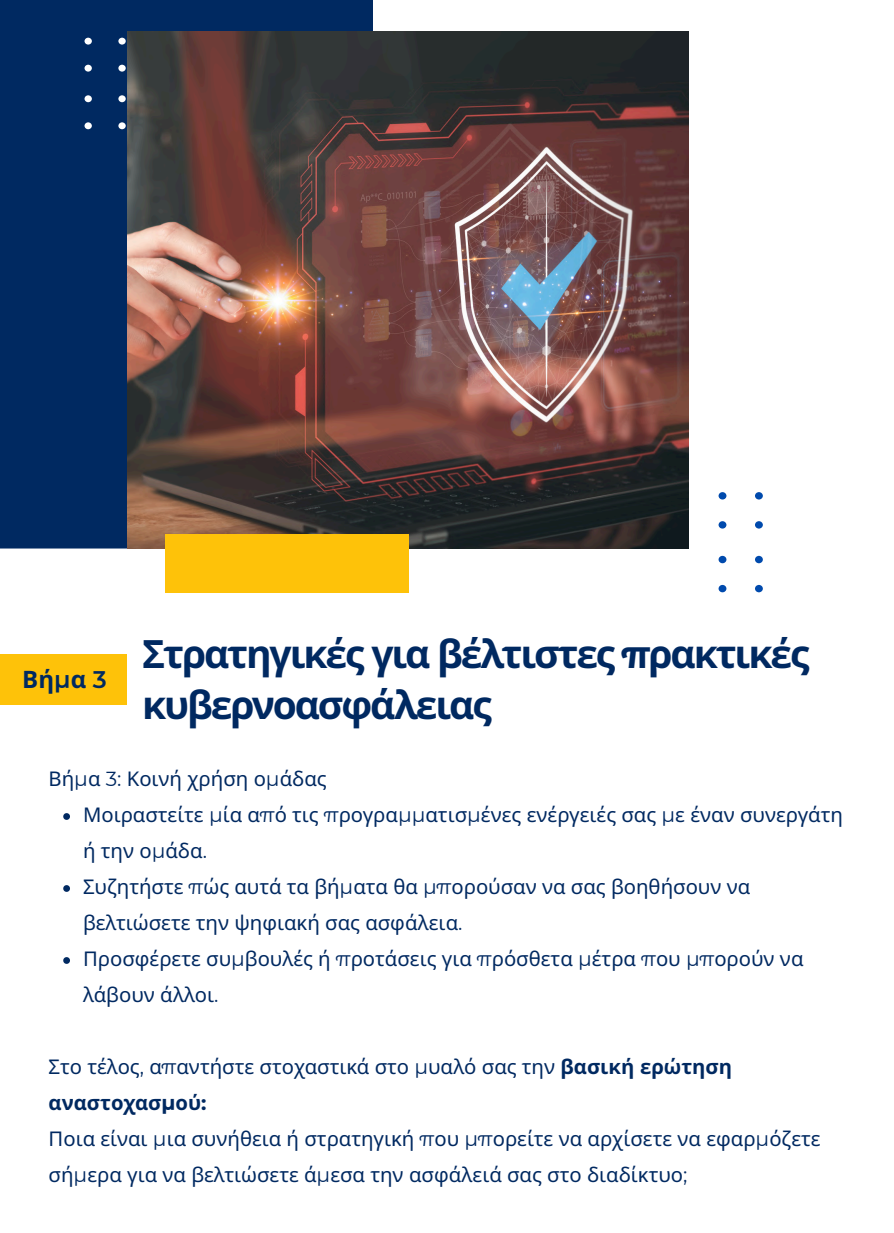
<style>
.page{position:relative;width:894px;height:1233px;background:#fff}
.page>*{position:absolute;margin:0;border:0;box-sizing:border-box;transform-origin:0 0}
.t1{font:700 39px/51.8px "Noto Sans";letter-spacing:-.055em;color:#002961}
.t2{font:700 24px "Noto Sans";color:#002961}
.t3{font:20.25px/36px "Noto Sans";color:#002961}
.s1{font-family:"Montserrat";font-weight:600}
.s2{font-family:"Montserrat"}
.s3{font-weight:700}
.s4{font-family:"Montserrat";font-weight:700}
</style>
<div class="page">
<div style="left:0;top:0;width:373px;height:549px;background:#002961"></div>
<svg style="left:84px;top:38px;width:42px;height:34px"></svg>
<svg style="left:84px;top:95px;width:42px;height:34px"></svg>
<svg style="left:718px;top:492px;width:44px;height:37px"></svg>
<svg style="left:718px;top:556px;width:44px;height:36px"></svg>
<div style="left:0;top:655px;width:127px;height:50px;background:#fec209"></div>
<img style="left:127px;top:31px;width:561px;height:518px">
<div style="left:165px;top:534px;width:243px;height:58px;background:#fec209"></div>
<svg style="left:63px;top:813px;width:7px;height:7px"></svg>
<svg style="left:63px;top:885px;width:7px;height:7px"></svg>
<svg style="left:63px;top:957px;width:7px;height:7px"></svg>
<p class="t2" style="left:22px;top:662px;width:86px">Βή<span class="s1">μ</span>α <span class="s1">3</span></p>
<p class="t1" style="left:142px;top:627px;width:668px">Στρατηγικές για βέλτιστες <span class="s2">π</span>ρακτικές κυβερνοασφάλειας</p>
<p class="t3" style="left:49px;top:760px;width:279px">Βή<span class="s2">μ</span>α <span class="s2">3:</span> Κοινή χρήση ο<span class="s2">μ</span>άδας</p>
<p class="t3" style="left:83px;top:796px;width:761px">Μοιραστείτε <span class="s2">μ</span>ία α<span class="s2">π</span>ό τις <span class="s2">π</span>ρογρα<span class="s2">μμ</span>ατισ<span class="s2">μ</span>ένες ενέργειές σας <span class="s2">μ</span>ε έναν συνεργάτη ή την ο<span class="s2">μ</span>άδα<span class="s2">.</span></p>
<p class="t3" style="left:83px;top:868px;width:668px">Συζητήστε <span class="s2">π</span>ώς αυτά τα βή<span class="s2">μ</span>ατα θα <span class="s2">μπ</span>ορούσαν να σας βοηθήσουν να βελτιώσετε την ψηφιακή σας ασφάλεια<span class="s2">.</span></p>
<p class="t3" style="left:83px;top:940px;width:721px">Προσφέρετε συ<span class="s2">μ</span>βουλές ή <span class="s2">π</span>ροτάσεις για <span class="s2">π</span>ρόσθετα <span class="s2">μ</span>έτρα <span class="s2">π</span>ου <span class="s2">μπ</span>ορούν να λάβουν άλλοι<span class="s2">.</span></p>
<p class="t3" style="left:49px;top:1048px;width:684px">Στο τέλος<span class="s2">,</span> α<span class="s2">π</span>αντήστε στοχαστικά στο <span class="s2">μ</span>υαλό σας την <span class="s3">βασική ερώτηση αναστοχασ</span><span class="s4">μ</span><span class="s3">ού</span><span class="s4">:</span></p>
<h2 class="t3" style="left:49px;top:1120px;width:773px">Ποια είναι <span class="s2">μ</span>ια συνήθεια ή στρατηγική <span class="s2">π</span>ου <span class="s2">μπ</span>ορείτε να αρχίσετε να εφαρ<span class="s2">μ</span>όζετε σή<span class="s2">μ</span>ερα για να βελτιώσετε ά<span class="s2">μ</span>εσα την ασφάλειά σας στο διαδίκτυο<span class="s2">;</span></h2>
</div>
